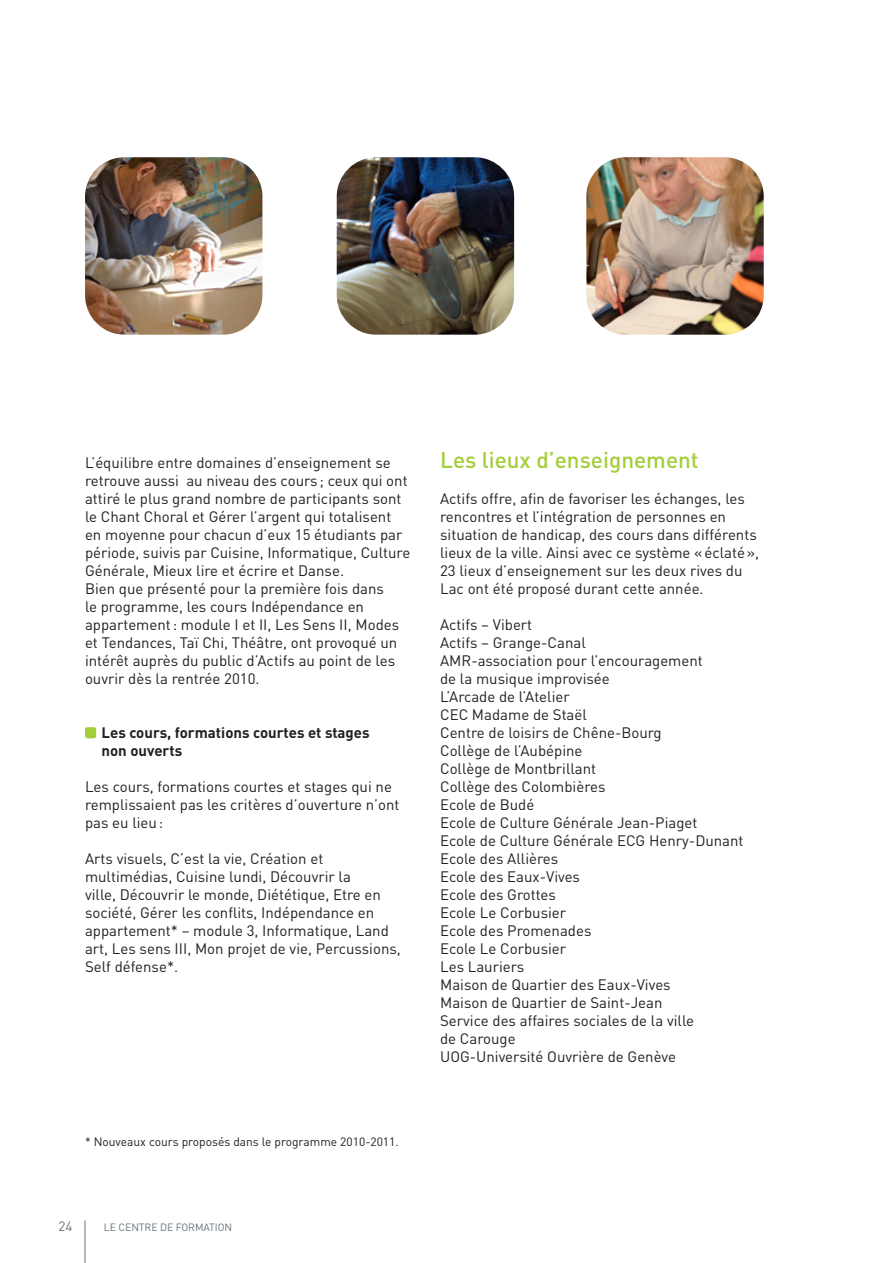
<style>
.page{position:relative;width:893px;height:1263px;background:#fff}
.page>*{position:absolute;margin:0;border:0;box-sizing:border-box;transform-origin:0 0}
.t1{font:500 22.5px "DIN";color:#a4ce39}
.t2{font:15px/18px "DIN";color:#231f20}
.t3{font:700 15px/18px "DIN";color:#231f20}
.t4{font:13.5px "DIN";color:#6a747b}
.t5{font:12px "DIN";color:#231f20}
.t6{font:10.5px "DIN";color:#6a747b}
</style>
<div class="page">
<hr style="left:85px;top:1220px;width:1px;height:43px;background:#6a747b">
<img style="left:337px;top:157px;width:177px;height:178px">
<img style="left:85px;top:157px;width:177px;height:178px">
<img style="left:586px;top:157px;width:178px;height:178px">
<div style="left:85px;top:727px;width:11px;height:11px;background:#a4ce39;border-radius:2px"></div>
<p class="t2" style="left:85px;top:453px;width:327px">L’équilibre entre domaines d’enseignement se retrouve aussi au niveau des cours ; ceux qui ont attiré le plus grand nombre de participants sont le Chant Choral et Gérer l’argent qui totalisent en moyenne pour chacun d’eux 15 étudiants par période, suivis par Cuisine, Informatique, Culture Générale, Mieux lire et écrire et Danse.<br>Bien que présenté pour la première fois dans<br>le programme, les cours Indépendance en appartement: module I et II, Les Sens II, Modes et Tendances, Taï Chi, Théâtre, ont provoqué un intérêt auprès du public d’Actifs au point de les ouvrir dès la rentrée 2010.</p>
<p class="t3" style="left:102px;top:723px;width:270px">Les cours, formations courtes et stages non ouverts</p>
<p class="t2" style="left:85px;top:777px;width:316px">Les cours, formations courtes et stages qui ne remplissaient pas les critères d’ouverture n’ont pas eu lieu:</p>
<p class="t2" style="left:85px;top:849px;width:317px">Arts visuels, C’est la vie, Création et multimédias, Cuisine lundi, Découvrir la<br>ville, Découvrir le monde, Diététique, Etre en société, Gérer les conflits, Indépendance en appartement* – module 3, Informatique, Land art, Les sens III, Mon projet de vie, Percussions, Self défense*.</p>
<p class="t5" style="left:85px;top:1134px;width:315px">* Nouveaux cours proposés dans le programme 2010-2011.</p>
<p class="t4" style="left:59px;top:1218px;width:16px">24</p>
<p class="t6" style="left:104px;top:1221px;width:22px">le centre</p>
<p class="t6" style="left:160px;top:1221px;width:35px">de formati</p>
<p class="t6" style="left:218px;top:1221px;width:14px">on</p>
<h1 class="t1" style="left:440px;top:446px;width:260px">Les lieux d’enseignement</h1>
<p class="t2" style="left:440px;top:489px;width:321px">Actifs offre, afin de favoriser les échanges, les rencontres et l’intégration de personnes en situation de handicap, des cours dans différents lieux de la ville. Ainsi avec ce système «éclaté», 23 lieux d’enseignement sur les deux rives du Lac ont été proposé durant cette année.</p>
<p class="t2" style="left:440px;top:615px;width:305px">Actifs – Vibert<br>Actifs – Grange-Canal<br>AMR-association pour l’encouragement<br>de la musique improvisée<br>L’Arcade de l’Atelier<br>CEC Madame de Staël<br>Centre de loisirs de Chêne-Bourg<br>Collège de l’Aubépine<br>Collège de Montbrillant<br>Collège des Colombières<br>Ecole de Budé<br>Ecole de Culture Générale Jean-Piaget<br>Ecole de Culture Générale ECG Henry-Dunant<br>Ecole des Allières<br>Ecole des Eaux-Vives<br>Ecole des Grottes<br>Ecole Le Corbusier<br>Ecole des Promenades<br>Ecole Le Corbusier<br>Les Lauriers<br>Maison de Quartier des Eaux-Vives<br>Maison de Quartier de Saint-Jean<br>Service des affaires sociales de la ville<br>de Carouge<br>UOG-Université Ouvrière de Genève</p>
</div>
